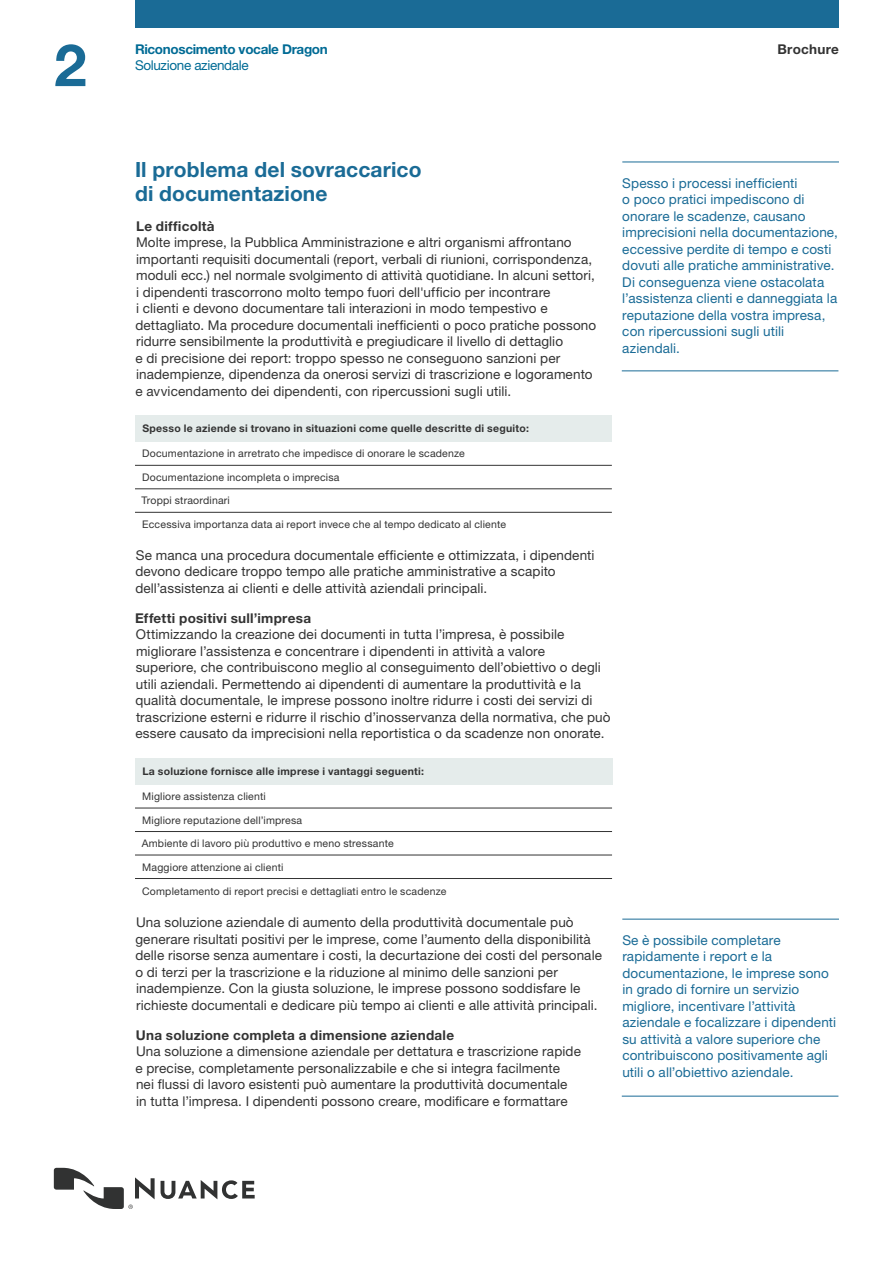
<style>
.page{position:relative;width:893px;height:1263px;background:#fff}
.page>*{position:absolute;margin:0;border:0;box-sizing:border-box;transform-origin:0 0}
.t1{font:700 58.5px "Helvetica Neue LT Pro";color:#1a6b96}
.t2{font:700 21px/24px "Helvetica Neue LT Pro";letter-spacing:.005em;color:#1a6b96}
.t3{font:13.5px/16.5px "Helvetica Neue LT Pro";letter-spacing:.01em;color:#333}
.t4{font:13.5px/16.5px "Helvetica Neue LT Pro";letter-spacing:.01em;color:#1a6b96}
.t5{font:700 13.5px "Helvetica Neue LT Pro";letter-spacing:.02em;color:#333}
.t6{font:700 13.5px "Helvetica Neue LT Pro";letter-spacing:-.025em;color:#006b95}
.t7{font:13.5px "Helvetica Neue LT Pro";letter-spacing:-.025em;color:#006b95}
.t8{font:10.5px "Helvetica Neue LT Pro";letter-spacing:.015em;color:#333}
.t9{font:700 10.5px "Helvetica Neue LT Pro";letter-spacing:.025em;color:#333}
</style>
<div class="page">
<div style="left:135px;top:0;width:704px;height:27px;background:#1a6b96"></div>
<svg style="left:161px;top:1180px;width:94px;height:19px"></svg>
<svg style="left:54px;top:1168px;width:101px;height:41px"></svg>
<div style="left:135px;top:415px;width:477px;height:27px;background:#e5eceb"></div>
<hr style="left:135px;top:465px;width:477px;height:1px;background:#333">
<hr style="left:135px;top:488px;width:477px;height:1px;background:#333">
<hr style="left:135px;top:512px;width:477px;height:1px;background:#333">
<div style="left:135px;top:758px;width:477px;height:26px;background:#e5eceb"></div>
<hr style="left:135px;top:808px;width:477px;height:1px;background:#333">
<hr style="left:135px;top:831px;width:477px;height:1px;background:#333">
<hr style="left:135px;top:855px;width:477px;height:1px;background:#333">
<hr style="left:135px;top:878px;width:477px;height:1px;background:#333">
<hr style="left:622px;top:162px;width:217px;height:1px;background:#1a6b96">
<hr style="left:622px;top:370px;width:216px;height:1px;background:#1a6b96">
<hr style="left:622px;top:919px;width:217px;height:1px;background:#1a6b96">
<hr style="left:622px;top:1096px;width:216px;height:1px;background:#1a6b96">
<h1 class="t1" style="left:54px;top:29px;width:34px">2</h1>
<p class="t6" style="left:135px;top:41px;width:194px">Riconoscimento vocale Dragon</p>
<p class="t7" style="left:135px;top:57px;width:115px">Soluzione aziendale</p>
<p class="t5" style="left:777px;top:41px;width:63px">Brochure</p>
<h2 class="t2" style="left:135px;top:157px;width:288px">Il problema del sovraccarico di documentazione</h2>
<p class="t5" style="left:136px;top:217px;width:80px">Le difficoltà</p>
<p class="t3" style="left:135px;top:234px;width:462px">Molte imprese, la Pubblica Amministrazione e altri organismi affrontano importanti requisiti documentali (report, verbali di riunioni, corrispondenza, moduli ecc.) nel normale svolgimento di attività quotidiane. In alcuni settori, i dipendenti trascorrono molto tempo fuori dell'ufficio per incontrare<br>i clienti e devono documentare tali interazioni in modo tempestivo e dettagliato. Ma procedure documentali inefficienti o poco pratiche possono ridurre sensibilmente la produttività e pregiudicare il livello di dettaglio<br>e di precisione dei report: troppo spesso ne conseguono sanzioni per inadempienze, dipendenza da onerosi servizi di trascrizione e logoramento e avvicendamento dei dipendenti, con ripercussioni sugli utili.</p>
<p class="t9" style="left:142px;top:422px;width:388px">Spesso le aziende si trovano in situazioni come quelle descritte di seguito:</p>
<p class="t8" style="left:142px;top:447px;width:324px">Documentazione in arretrato che impedisce di onorare le scadenze</p>
<p class="t8" style="left:142px;top:471px;width:199px">Documentazione incompleta o imprecisa</p>
<p class="t8" style="left:141px;top:494px;width:90px">Troppi straordinari</p>
<p class="t8" style="left:142px;top:518px;width:365px">Eccessiva importanza data ai report invece che al tempo dedicato al cliente</p>
<p class="t3" style="left:135px;top:547px;width:461px">Se manca una procedura documentale efficiente e ottimizzata, i dipendenti devono dedicare troppo tempo alle pratiche amministrative a scapito dell’assistenza ai clienti e delle attività aziendali principali.</p>
<p class="t5" style="left:135px;top:610px;width:178px">Effetti positivi sull’impresa</p>
<p class="t3" style="left:135px;top:626px;width:477px">Ottimizzando la creazione dei documenti in tutta l’impresa, è possibile migliorare l’assistenza e concentrare i dipendenti in attività a valore<br>superiore, che contribuiscono meglio al conseguimento dell’obiettivo o degli utili aziendali. Permettendo ai dipendenti di aumentare la produttività e la qualità documentale, le imprese possono inoltre ridurre i costi dei servizi di trascrizione esterni e ridurre il rischio d’inosservanza della normativa, che può essere causato da imprecisioni nella reportistica o da scadenze non onorate.</p>
<p class="t9" style="left:142px;top:765px;width:283px">La soluzione fornisce alle imprese i vantaggi seguenti:</p>
<p class="t8" style="left:142px;top:790px;width:125px">Migliore assistenza clienti</p>
<p class="t8" style="left:142px;top:813px;width:161px">Migliore reputazione dell’impresa</p>
<p class="t8" style="left:142px;top:837px;width:253px">Ambiente di lavoro più produttivo e meno stressante</p>
<p class="t8" style="left:142px;top:860px;width:143px">Maggiore attenzione ai clienti</p>
<p class="t8" style="left:142px;top:885px;width:306px">Completamento di report precisi e dettagliati entro le scadenze</p>
<p class="t3" style="left:135px;top:914px;width:468px">Una soluzione aziendale di aumento della produttività documentale può generare risultati positivi per le imprese, come l’aumento della disponibilità delle risorse senza aumentare i costi, la decurtazione dei costi del personale o di terzi per la trascrizione e la riduzione al minimo delle sanzioni per inadempienze. Con la giusta soluzione, le imprese possono soddisfare le richieste documentali e dedicare più tempo ai clienti e alle attività principali.</p>
<p class="t5" style="left:136px;top:1027px;width:320px">Una soluzione completa a dimensione aziendale</p>
<p class="t3" style="left:135px;top:1043px;width:447px">Una soluzione a dimensione aziendale per dettatura e trascrizione rapide e precise, completamente personalizzabile e che si integra facilmente nei flussi di lavoro esistenti può aumentare la produttività documentale<br>in tutta l’impresa. I dipendenti possono creare, modificare e formattare</p>
<p class="t4" style="left:622px;top:174px;width:217px">Spesso i processi inefficienti<br>o poco pratici impediscono di onorare le scadenze, causano imprecisioni nella documentazione, eccessive perdite di tempo e costi dovuti alle pratiche amministrative.<br>Di conseguenza viene ostacolata l’assistenza clienti e danneggiata la reputazione della vostra impresa, con ripercussioni sugli utili aziendali.</p>
<p class="t4" style="left:622px;top:932px;width:215px">Se è possibile completare rapidamente i report e la documentazione, le imprese sono in grado di fornire un servizio migliore, incentivare l’attività aziendale e focalizzare i dipendenti su attività a valore superiore che contribuiscono positivamente agli utili o all’obiettivo aziendale.</p>
</div>
